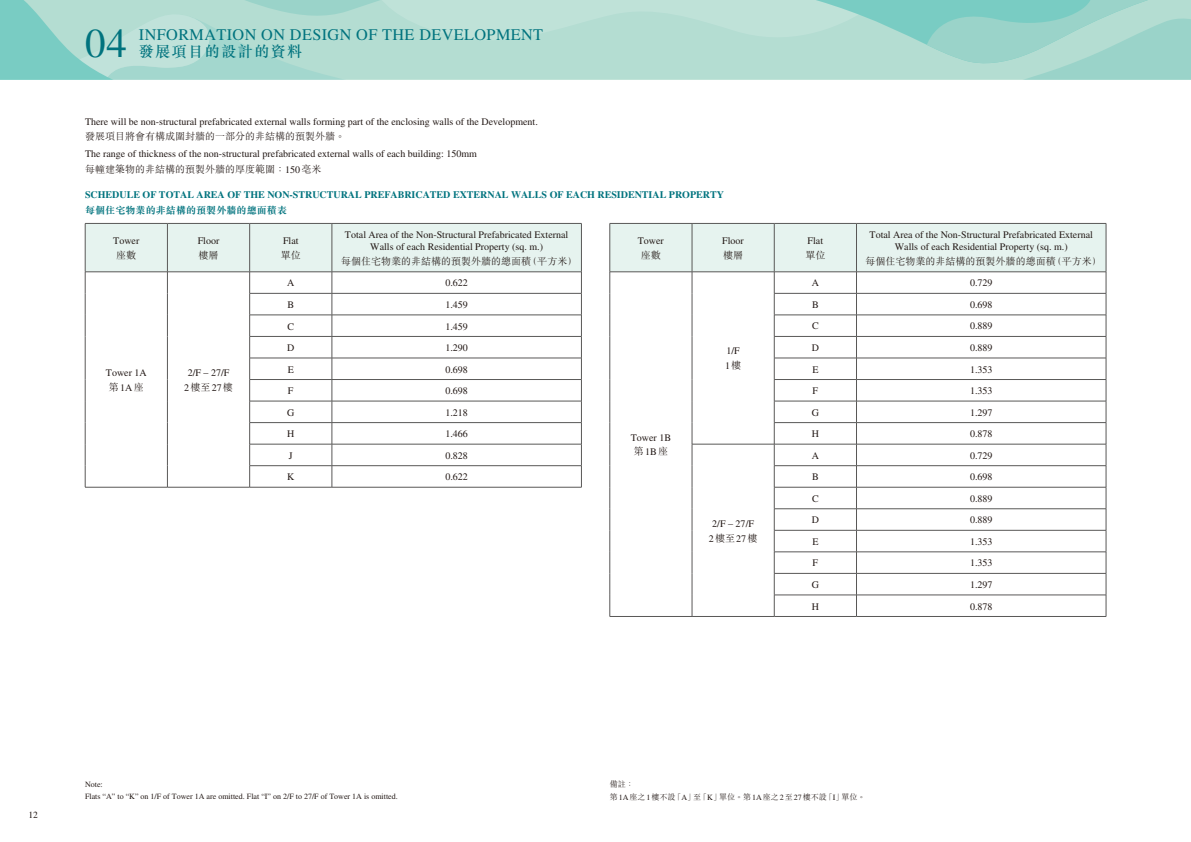
<style>
.page{position:relative;width:1191px;height:842px;background:#fff}
.page>*{position:absolute;margin:0;border:0;box-sizing:border-box;transform-origin:0 0}
.t1{font:41px "Times LT Std";color:#00737e}
.t2{font:16.2px "Times LT Std";letter-spacing:.025em;color:#00737e}
.t3{font:500 15px "M Sung HK";letter-spacing:.1em;color:#00737e}
.t4{font:10px/14.8px "Times LT Std";color:#231916;text-align:center}
.t5{font:300 10px "M Sung HK";color:#231916}
.t6{font:700 10px "Times LT Std";color:#00737e}
.t7{font:700 10px "M Sung HK";letter-spacing:.01em;color:#00737e}
.t8{font:9.5px "Times LT Std";color:#231916}
.t9{font:8px/12.8px "Times LT Std";color:#231916}
.t10{font:300 8px/12.8px "M Sung HK";color:#231916}
.s1{font-family:"Times LT Std";font-weight:400}
.s2{font-family:"M Sung HK";font-weight:300}
</style>
<div class="page">
<svg style="left:0;top:0;width:1191px;height:79px;background:#abdad0"></svg>
<svg style="left:85px;top:223px;width:497px;height:264px"></svg>
<hr style="left:85px;top:487px;width:82px;height:1px;background:#595857">
<hr style="left:167px;top:487px;width:83px;height:1px;background:#595857">
<hr style="left:250px;top:487px;width:82px;height:1px;background:#595857">
<hr style="left:332px;top:487px;width:249px;height:1px;background:#595857">
<svg style="left:609px;top:223px;width:497px;height:393px"></svg>
<hr style="left:609px;top:616px;width:83px;height:1px;background:#595857">
<hr style="left:692px;top:616px;width:82px;height:1px;background:#595857">
<hr style="left:774px;top:616px;width:82px;height:1px;background:#595857">
<hr style="left:856px;top:616px;width:250px;height:1px;background:#595857">
<h1 class="t1" style="left:85px;top:20px;width:44px">04</h1>
<h2 class="t2" style="left:139px;top:25px;width:406px">INFORMATION ON DESIGN OF THE DEVELOPMENT</h2>
<h3 class="t3" style="left:139px;top:41px;width:165px">發展項目的設計的資料</h3>
<p class="t4" style="left:85px;top:114px;width:454px">There will be non-structural prefabricated external walls forming part of the enclosing walls of the Development.</p>
<p class="t5" style="left:85px;top:129px;width:261px">發展項目將會有構成圍封牆的一部分的非結構的預製外牆。</p>
<p class="t4" style="left:85px;top:146px;width:393px">The range of thickness of the non-structural prefabricated external walls of each building: 150mm</p>
<p class="t5" style="left:85px;top:162px;width:238px">每幢建築物的非結構的預製外牆的厚度範圍：<span class="s1">150</span>亳米</p>
<p class="t6" style="left:85px;top:189px;width:640px">SCHEDULE OF TOTAL AREA OF THE NON-STRUCTURAL PREFABRICATED EXTERNAL WALLS OF EACH RESIDENTIAL PROPERTY</p>
<p class="t7" style="left:85px;top:205px;width:203px">每個住宅物業的非結構的預製外牆的總面積表</p>
<p class="t4" style="left:638px;top:233px;width:28px">Tower</p>
<p class="t5" style="left:641px;top:248px;width:21px">座數</p>
<p class="t4" style="left:345px;top:229px;width:225px;line-height:12px">Total Area of the Non-Structural Prefabricated External<br>Walls of each Residential Property (sq. m.)</p>
<p class="t5" style="left:341px;top:254px;width:238px">每個住宅物業的非結構的預製外牆的總面積（平方米）</p>
<p class="t4" style="left:198px;top:233px;width:23px">Floor</p>
<p class="t5" style="left:198px;top:248px;width:21px">樓層</p>
<p class="t4" style="left:283px;top:233px;width:17px">Flat</p>
<p class="t5" style="left:281px;top:248px;width:21px">單位</p>
<p class="t4" style="left:722px;top:233px;width:23px">Floor</p>
<p class="t5" style="left:723px;top:248px;width:21px">樓層</p>
<p class="t4" style="left:113px;top:233px;width:28px">Tower</p>
<p class="t5" style="left:116px;top:248px;width:21px">座數</p>
<p class="t4" style="left:106px;top:365px;width:42px">Tower 1A</p>
<p class="t5" style="left:109px;top:380px;width:36px">第<span class="s1">1A</span>座</p>
<p class="t4" style="left:184px;top:365px;width:50px">2/F – 27/F<br>2<span class="s2">樓至</span>27<span class="s2">樓</span></p>
<p class="t4" style="left:287px;top:276px;width:9px">A</p>
<p class="t4" style="left:445px;top:276px;width:24px">0.622</p>
<p class="t4" style="left:287px;top:297px;width:8px">B</p>
<p class="t4" style="left:445px;top:297px;width:24px">1.459</p>
<p class="t4" style="left:287px;top:319px;width:8px">C</p>
<p class="t4" style="left:445px;top:319px;width:24px">1.459</p>
<p class="t4" style="left:287px;top:340px;width:9px">D</p>
<p class="t4" style="left:445px;top:340px;width:24px">1.290</p>
<p class="t4" style="left:288px;top:362px;width:8px">E</p>
<p class="t4" style="left:445px;top:362px;width:24px">0.698</p>
<p class="t4" style="left:288px;top:383px;width:7px">F</p>
<p class="t4" style="left:445px;top:383px;width:24px">0.698</p>
<p class="t4" style="left:287px;top:405px;width:9px">G</p>
<p class="t4" style="left:445px;top:405px;width:24px">1.218</p>
<p class="t4" style="left:287px;top:426px;width:9px">H</p>
<p class="t4" style="left:445px;top:426px;width:24px">1.466</p>
<p class="t4" style="left:289px;top:448px;width:5px">J</p>
<p class="t4" style="left:445px;top:448px;width:24px">0.828</p>
<p class="t4" style="left:287px;top:469px;width:9px">K</p>
<p class="t4" style="left:445px;top:469px;width:24px">0.622</p>
<p class="t4" style="left:631px;top:430px;width:42px">Tower 1B</p>
<p class="t5" style="left:634px;top:445px;width:36px">第<span class="s1">1B</span>座</p>
<p class="t4" style="left:725px;top:344px;width:18px;text-align:left">1/F<br>1<span class="s2">樓</span></p>
<p class="t4" style="left:709px;top:516px;width:50px">2/F – 27/F<br>2<span class="s2">樓至</span>27<span class="s2">樓</span></p>
<p class="t4" style="left:807px;top:233px;width:17px">Flat</p>
<p class="t5" style="left:805px;top:248px;width:21px">單位</p>
<p class="t4" style="left:869px;top:229px;width:225px;line-height:12px">Total Area of the Non-Structural Prefabricated External<br>Walls of each Residential Property (sq. m.)</p>
<p class="t5" style="left:865px;top:254px;width:238px">每個住宅物業的非結構的預製外牆的總面積（平方米）</p>
<p class="t4" style="left:811px;top:276px;width:9px">A</p>
<p class="t4" style="left:970px;top:276px;width:24px">0.729</p>
<p class="t4" style="left:812px;top:297px;width:8px">B</p>
<p class="t4" style="left:970px;top:297px;width:24px">0.698</p>
<p class="t4" style="left:812px;top:319px;width:8px">C</p>
<p class="t4" style="left:970px;top:319px;width:24px">0.889</p>
<p class="t4" style="left:811px;top:340px;width:9px">D</p>
<p class="t4" style="left:970px;top:340px;width:24px">0.889</p>
<p class="t4" style="left:812px;top:362px;width:8px">E</p>
<p class="t4" style="left:970px;top:362px;width:24px">1.353</p>
<p class="t4" style="left:812px;top:383px;width:7px">F</p>
<p class="t4" style="left:970px;top:383px;width:24px">1.353</p>
<p class="t4" style="left:811px;top:405px;width:9px">G</p>
<p class="t4" style="left:970px;top:405px;width:24px">1.297</p>
<p class="t4" style="left:811px;top:426px;width:9px">H</p>
<p class="t4" style="left:970px;top:426px;width:24px">0.878</p>
<p class="t4" style="left:811px;top:448px;width:9px">A</p>
<p class="t4" style="left:970px;top:448px;width:24px">0.729</p>
<p class="t4" style="left:812px;top:469px;width:8px">B</p>
<p class="t4" style="left:970px;top:469px;width:24px">0.698</p>
<p class="t4" style="left:812px;top:491px;width:8px">C</p>
<p class="t4" style="left:970px;top:491px;width:24px">0.889</p>
<p class="t4" style="left:811px;top:513px;width:9px">D</p>
<p class="t4" style="left:970px;top:513px;width:24px">0.889</p>
<p class="t4" style="left:812px;top:534px;width:8px">E</p>
<p class="t4" style="left:970px;top:534px;width:24px">1.353</p>
<p class="t4" style="left:812px;top:556px;width:7px">F</p>
<p class="t4" style="left:970px;top:556px;width:24px">1.353</p>
<p class="t4" style="left:811px;top:577px;width:9px">G</p>
<p class="t4" style="left:970px;top:577px;width:24px">1.297</p>
<p class="t4" style="left:811px;top:599px;width:9px">H</p>
<p class="t4" style="left:970px;top:599px;width:24px">0.878</p>
<p class="t8" style="left:28px;top:809px;width:11px">12</p>
<p class="t9" style="left:85px;top:777px;width:314px">Note:<br>Flats “A” to “K” on 1/F of Tower 1A are omitted. Flat “I” on 2/F to 27/F of Tower 1A is omitted.</p>
<p class="t10" style="left:609px;top:777px;width:257px">備註：<br>第<span class="s1">1A</span>座之<span class="s1">1</span>樓不設「<span class="s1">A</span>」至「<span class="s1">K</span>」單位。第<span class="s1">1A</span>座之<span class="s1">2</span>至<span class="s1">27</span>樓不設「<span class="s1">I</span>」單位。</p>
</div>
